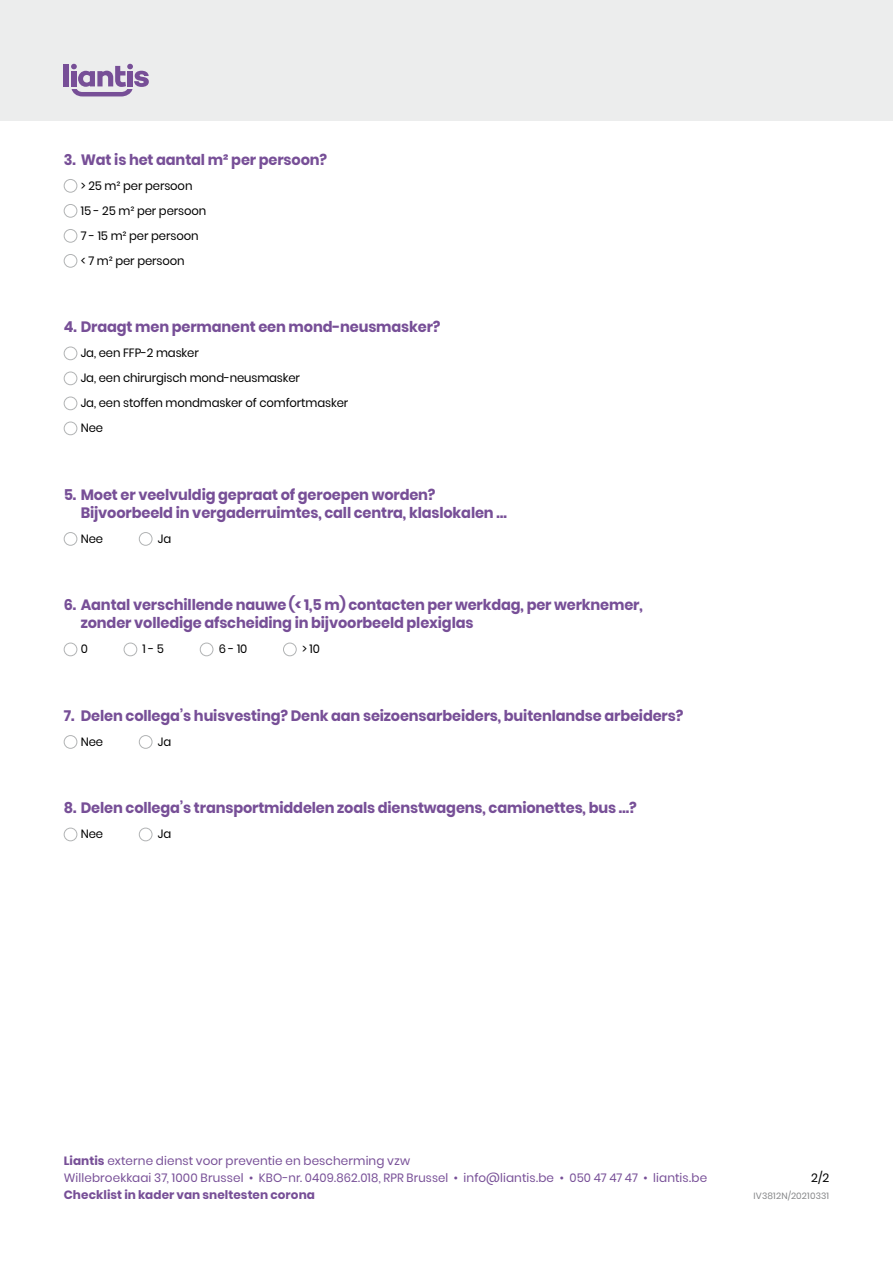
<style>
.page{position:relative;width:893px;height:1263px;background:#fff}
.page>*{position:absolute;margin:0;border:0;box-sizing:border-box;transform-origin:0 0}
.t1{font:700 15px/18px "Poppins";letter-spacing:-.01em;color:#774f97}
.t2{font:12px/25px "Poppins";letter-spacing:-.01em;color:#000}
.t3{font:12px/17.1px "Poppins";letter-spacing:.01em;color:#774f97}
.t4{font:700 12px "Poppins";letter-spacing:.005em;color:#774f97}
.t5{font:9px "Poppins";letter-spacing:.02em;color:#87888a}
.s1{font-weight:700}
</style>
<div class="page">
<div style="left:0;top:0;width:893px;height:121px;background:#eceded"></div>
<div style="left:64px;top:64px;width:5px;height:22px;background:#774f97"></div>
<svg style="left:71px;top:64px;width:78px;height:32px"></svg>
<div style="left:64px;top:179px;width:13px;height:14px;border:1px solid #b1b3b4;border-radius:50%"></div>
<div style="left:64px;top:204px;width:13px;height:14px;border:1px solid #b1b3b4;border-radius:50%"></div>
<div style="left:64px;top:229px;width:13px;height:14px;border:1px solid #b1b3b4;border-radius:50%"></div>
<div style="left:64px;top:254px;width:13px;height:14px;border:1px solid #b1b3b4;border-radius:50%"></div>
<div style="left:64px;top:347px;width:13px;height:13px;border:1px solid #b1b3b4;border-radius:50%"></div>
<div style="left:64px;top:372px;width:13px;height:13px;border:1px solid #b1b3b4;border-radius:50%"></div>
<div style="left:64px;top:397px;width:13px;height:13px;border:1px solid #b1b3b4;border-radius:50%"></div>
<div style="left:64px;top:422px;width:13px;height:13px;border:1px solid #b1b3b4;border-radius:50%"></div>
<div style="left:64px;top:532px;width:13px;height:14px;border:1px solid #b1b3b4;border-radius:50%"></div>
<div style="left:139px;top:532px;width:13px;height:14px;border:1px solid #b1b3b4;border-radius:50%"></div>
<div style="left:64px;top:643px;width:13px;height:13px;border:1px solid #b1b3b4;border-radius:50%"></div>
<div style="left:124px;top:643px;width:13px;height:13px;border:1px solid #b1b3b4;border-radius:50%"></div>
<div style="left:200px;top:643px;width:13px;height:13px;border:1px solid #b1b3b4;border-radius:50%"></div>
<div style="left:283px;top:643px;width:14px;height:13px;border:1px solid #b1b3b4;border-radius:50%"></div>
<div style="left:64px;top:735px;width:13px;height:14px;border:1px solid #b1b3b4;border-radius:50%"></div>
<div style="left:139px;top:735px;width:13px;height:14px;border:1px solid #b1b3b4;border-radius:50%"></div>
<div style="left:64px;top:828px;width:13px;height:13px;border:1px solid #b1b3b4;border-radius:50%"></div>
<div style="left:139px;top:828px;width:13px;height:13px;border:1px solid #b1b3b4;border-radius:50%"></div>
<p class="t1" style="left:64px;top:150px;width:265px">3. Wat is het aantal m² per persoon?</p>
<p class="t2" style="left:81px;top:173px;width:127px">&gt; 25 m² per persoon<br>15 - 25 m² per persoon<br>7 - 15 m² per persoon &lt; 7 m² per persoon</p>
<p class="t1" style="left:64px;top:318px;width:378px">4. Draagt men permanent een mond-neusmasker?</p>
<p class="t2" style="left:81px;top:340px;width:269px">Ja, een FFP-2 masker<br>Ja, een chirurgisch mond-neusmasker<br>Ja, een stoffen mondmasker of comfortmasker<br>Nee</p>
<p class="t1" style="left:81px;top:485px;width:428px;text-indent:-17px">5. Moet er veelvuldig gepraat of geroepen worden?<br>Bijvoorbeeld in vergaderruimtes, call centra, klaslokalen …</p>
<p class="t2" style="left:81px;top:526px;width:24px">Nee</p>
<p class="t2" style="left:158px;top:526px;width:15px">Ja</p>
<p class="t1" style="left:81px;top:596px;width:564px;text-indent:-17px">6. Aantal verschillende nauwe (&lt; 1,5 m) contacten per werkdag, per werknemer, zonder volledige afscheiding in bijvoorbeeld plexiglas</p>
<p class="t2" style="left:81px;top:636px;width:9px">0</p>
<p class="t2" style="left:143px;top:636px;width:23px">1 - 5</p>
<p class="t2" style="left:219px;top:636px;width:30px">6 - 10</p>
<p class="t2" style="left:302px;top:636px;width:19px">&gt; 10</p>
<p class="t1" style="left:64px;top:706px;width:621px">7. Delen collega’s huisvesting? Denk aan seizoensarbeiders, buitenlandse arbeiders?</p>
<p class="t2" style="left:81px;top:729px;width:24px">Nee</p>
<p class="t2" style="left:158px;top:729px;width:15px">Ja</p>
<p class="t1" style="left:64px;top:799px;width:574px">8. Delen collega’s transportmiddelen zoals dienstwagens, camionettes, bus …?</p>
<p class="t2" style="left:81px;top:821px;width:24px">Nee</p>
<p class="t2" style="left:158px;top:821px;width:15px">Ja</p>
<p class="t3" style="left:64px;top:1152px;width:645px"><span class="s1">Liantis</span> externe dienst voor preventie en bescherming vzw<br>Willebroekkaai 37, 1000 Brussel • KBO-nr. 0409.862.018, RPR Brussel • info@liantis.be • 050 47 47 47 • liantis.be</p>
<p class="t4" style="left:64px;top:1188px;width:253px">Checklist in kader van sneltesten corona</p>
<p class="t2" style="left:811px;top:1165px;width:20px">2/2</p>
<p class="t5" style="left:754px;top:1191px;width:77px">IV3812N/20210331</p>
</div>
